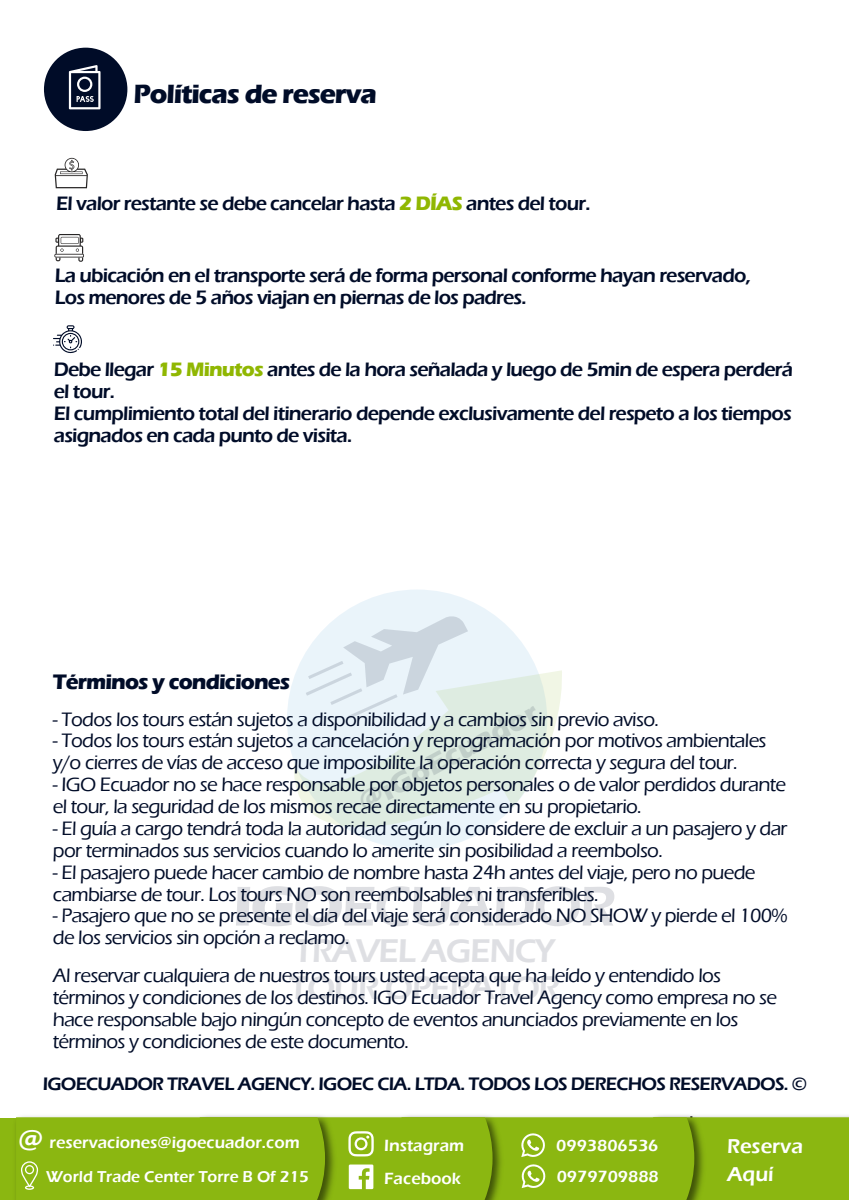
<style>
.page{position:relative;width:849px;height:1200px;background:#fff}
.page>*{position:absolute;margin:0;border:0;box-sizing:border-box;transform-origin:0 0}
.t1{font:600 58.12px "Eras ITC";letter-spacing:-.045em;color:#000c28}
.t2{font:600 33.94px/36.5px "Eras ITC";letter-spacing:-.045em;color:#000c28}
.t3{font:600 29.88px "Eras ITC";color:#fff}
.t4{font:700 29.44px "Eras ITC";color:#000c28}
.t5{font:600 28.19px "Eras ITC";color:#fff;scale:.29 1}
.t6{font:700 27.19px "Eras ITC";letter-spacing:-.04em;color:#000c28}
.t7{font:700 21.62px "Eras ITC";letter-spacing:-.04em;color:#000c28}
.t8{font:600 20.62px/27.9px "Eras ITC";color:#fff}
.t9{font:500 20px/21.9px "Eras ITC";letter-spacing:-.035em;color:#000c28}
.t10{font:600 20px/21.9px "Eras ITC";letter-spacing:-.04em;color:#000c28}
.t11{font:600 18.62px "Eras ITC";letter-spacing:-.04em;color:#000c28}
.t12{font:600 16.75px/31.1px "Eras ITC";color:#fff}
.t13{font:600 16.25px "Eras ITC";color:#fff}
.s1{font-weight:700;color:#90b702}
.s2{font-weight:700}
</style>
<div class="page">
<div style="left:287px;top:590px;width:260px;height:260px;background:#eaf4fa;border-radius:50%"></div>
<svg style="left:306px;top:616px;width:162px;height:54px"></svg>
<svg style="left:294px;top:670px;width:268px;height:157px"></svg>
<div style="left:44px;top:48px;width:83px;height:83px;background:#000c28;border-radius:50%"></div>
<div style="left:0;top:1118px;width:170px;height:82px;background:#8bb711"></div>
<div style="left:16px;top:1117px;width:832px;height:83px;background:#8bb711"></div>
<svg style="left:69px;top:65px;width:31px;height:44px"></svg>
<svg style="left:55px;top:158px;width:33px;height:30px"></svg>
<svg style="left:54px;top:234px;width:30px;height:28px"></svg>
<svg style="left:53px;top:325px;width:29px;height:29px"></svg>
<h3 class="t6" style="left:133px;top:79px;width:245px">Políticas de reserva</h3>
<p class="t10" style="left:56px;top:193px;width:536px">El valor restante se debe cancelar hasta <span class="s1">2 DÍAS</span> antes del tour.</p>
<p class="t10" style="left:55px;top:264px;width:697px">La ubicación en el transporte será de forma personal conforme hayan reservado,<br>Los menores de 5 años viajan en piernas de los padres.</p>
<p class="t10" style="left:54px;top:359px;width:740px">Debe llegar <span class="s1">15 Minutos</span> antes de la hora señalada y luego de 5min de espera perderá el tour.<br>El cumplimiento total del itinerario depende exclusivamente del respeto a los tiempos asignados en cada punto de visita.</p>
<p class="t7" style="left:53px;top:669px;width:239px">Términos y condiciones</p>
<h3 class="t4" style="left:352px;top:789px;width:201px;rotate:-28deg">@iGoEcuador</h3>
<p class="t9" style="left:53px;top:708px;width:607px">- Todos los tours están sujetos a disponibilidad y a cambios sin previo aviso.</p>
<p class="t9" style="left:53px;top:730px;width:715px">- Todos los tours están sujetos a cancelación y reprogramación por motivos ambientales y/o cierres de vías de acceso que imposibilite la operación correcta y segura del tour.</p>
<p class="t9" style="left:53px;top:774px;width:734px">- IGO Ecuador no se hace responsable por objetos personales o de valor perdidos durante el tour, la seguridad de los mismos recae directamente en su propietario.</p>
<p class="t9" style="left:53px;top:818px;width:736px">- El guía a cargo tendrá toda la autoridad según lo considere de excluir a un pasajero y dar por terminados sus servicios cuando lo amerite sin posibilidad a reembolso.</p>
<p class="t9" style="left:53px;top:861px;width:704px">- El pasajero puede hacer cambio de nombre hasta 24h antes del viaje, pero no puede cambiarse de tour. Los tours NO son reembolsables ni transferibles.</p>
<p class="t9" style="left:53px;top:905px;width:736px">- Pasajero que no se presente el día del viaje será considerado NO SHOW y pierde el 100% de los servicios sin opción a reclamo.</p>
<h1 class="t1" style="left:233px;top:873px;width:384px"><span class="s2">IGO</span>ECUADOR</h1>
<h2 class="t2" style="left:289px;top:933px;width:272px">TRAVEL AGENCY<br>TOUR OPERATOR</h2>
<p class="t9" style="left:53px;top:965px;width:725px">Al reservar cualquiera de nuestros tours usted acepta que ha leído y entendido los términos y condiciones de los destinos. IGO Ecuador Travel Agency como empresa no se hace responsable bajo ningún concepto de eventos anunciados previamente en los términos y condiciones de este documento.</p>
<p class="t11" style="left:43px;top:1074px;width:765px">IGOECUADOR TRAVEL AGENCY. IGOEC CIA. LTDA. TODOS LOS DERECHOS RESERVADOS. ©</p>
<h3 class="t3" style="left:18px;top:1123px;width:27px">@</h3>
<p class="t12" style="left:50px;top:1127px;width:251px">reservaciones@igoecuador.com</p>
<p class="t13" style="left:46px;top:1167px;width:264px">World Trade Center Torre B Of 215</p>
<h3 class="t5" style="left:325px;top:1129px;width:541px">https://www.instagram.com/igoecuador</h3>
<p class="t12" style="left:384px;top:1130px;width:82px">Instagram</p>
<p class="t12" style="left:556px;top:1130px;width:104px">0993806536<br>0979709888</p>
<p class="t12" style="left:384px;top:1164px;width:78px">Facebook</p>
<p class="t8" style="left:726px;top:1133px;width:78px">Reserva<br>Aquí</p>
</div>
